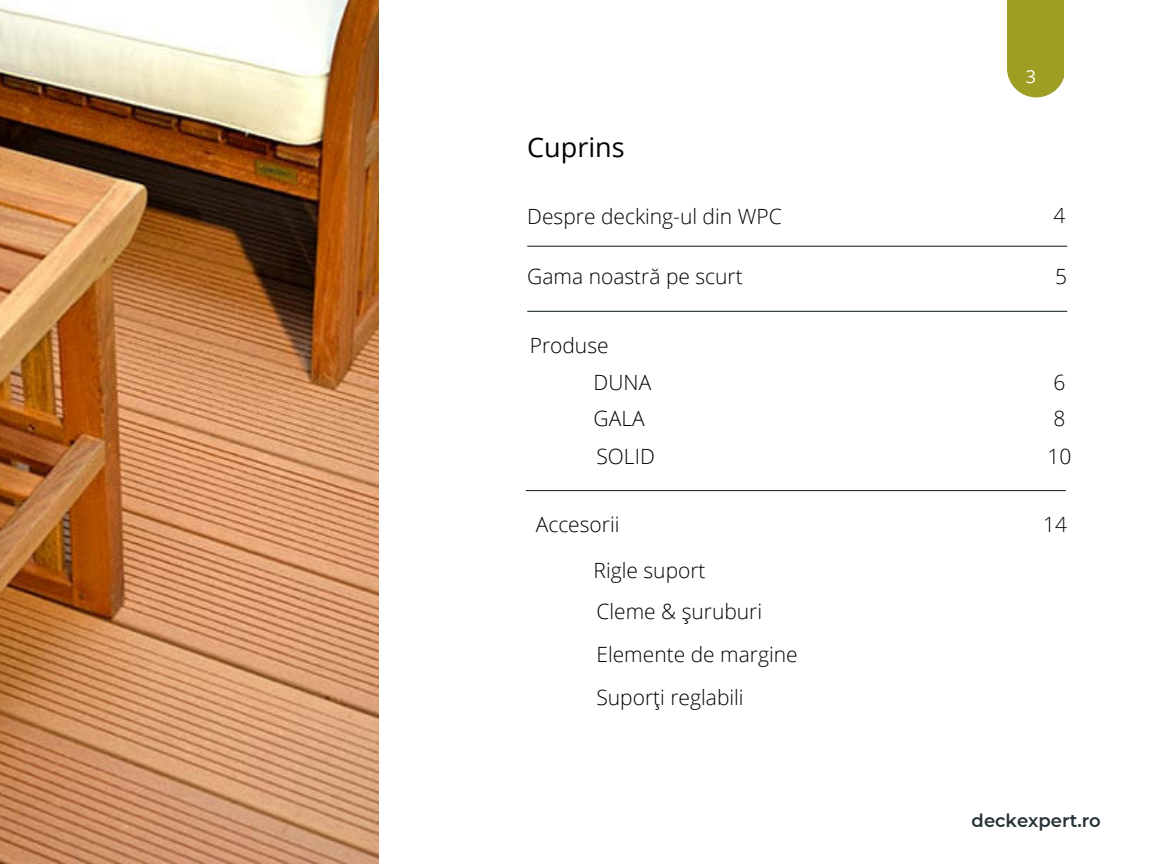
<style>
.page{position:relative;width:1152px;height:864px;background:#fff}
.page>*{position:absolute;margin:0;border:0;box-sizing:border-box;transform-origin:0 0}
.t1{font:27px "Open Sans";color:#000}
.t2{font:300 21px/37px "Open Sans";color:#000}
.t3{font:600 18px "Montserrat";color:#253237}
.t4{font:18px "Open Sans";color:#fff}
</style>
<div class="page">
<img style="left:0;top:0;width:378px;height:864px">
<div style="left:1007px;top:0;width:57px;height:97px;background:#9e9d24"></div>
<hr style="left:527px;top:246px;width:540px;height:1px;background:#253237">
<hr style="left:526px;top:490px;width:540px;height:1px;background:#253237">
<hr style="left:527px;top:311px;width:540px;height:1px;background:#253237">
<p class="t1" style="left:527px;top:128px;width:99px">Cuprins</p>
<p class="t4" style="left:1026px;top:63px;width:12px">3</p>
<p class="t2" style="left:527px;top:198px;width:256px">Despre decking-ul din WPC</p>
<p class="t2" style="left:1054px;top:196px;width:13px">4</p>
<p class="t2" style="left:527px;top:257px;width:217px">Gama noastră pe scurt</p>
<p class="t2" style="left:1055px;top:258px;width:13px">5</p>
<p class="t2" style="left:594px;top:326px;width:63px;text-indent:-64px">Produse<br>DUNA<br>GALA<br>SOLID</p>
<p class="t2" style="left:536px;top:505px;width:85px">Accesorii</p>
<p class="t2" style="left:594px;top:550px;width:170px;line-height:40.8px">Rigle suport<br>Cleme &amp; șuruburi</p>
<p class="t2" style="left:596px;top:632px;width:203px;line-height:43px">Elemente de margine<br>Suporți reglabili</p>
<p class="t2" style="left:1048px;top:363px;width:25px">6<br>8<br>10</p>
<p class="t2" style="left:1043px;top:505px;width:25px">14</p>
<p class="t3" style="left:972px;top:809px;width:131px">deckexpert.ro</p>
</div>
